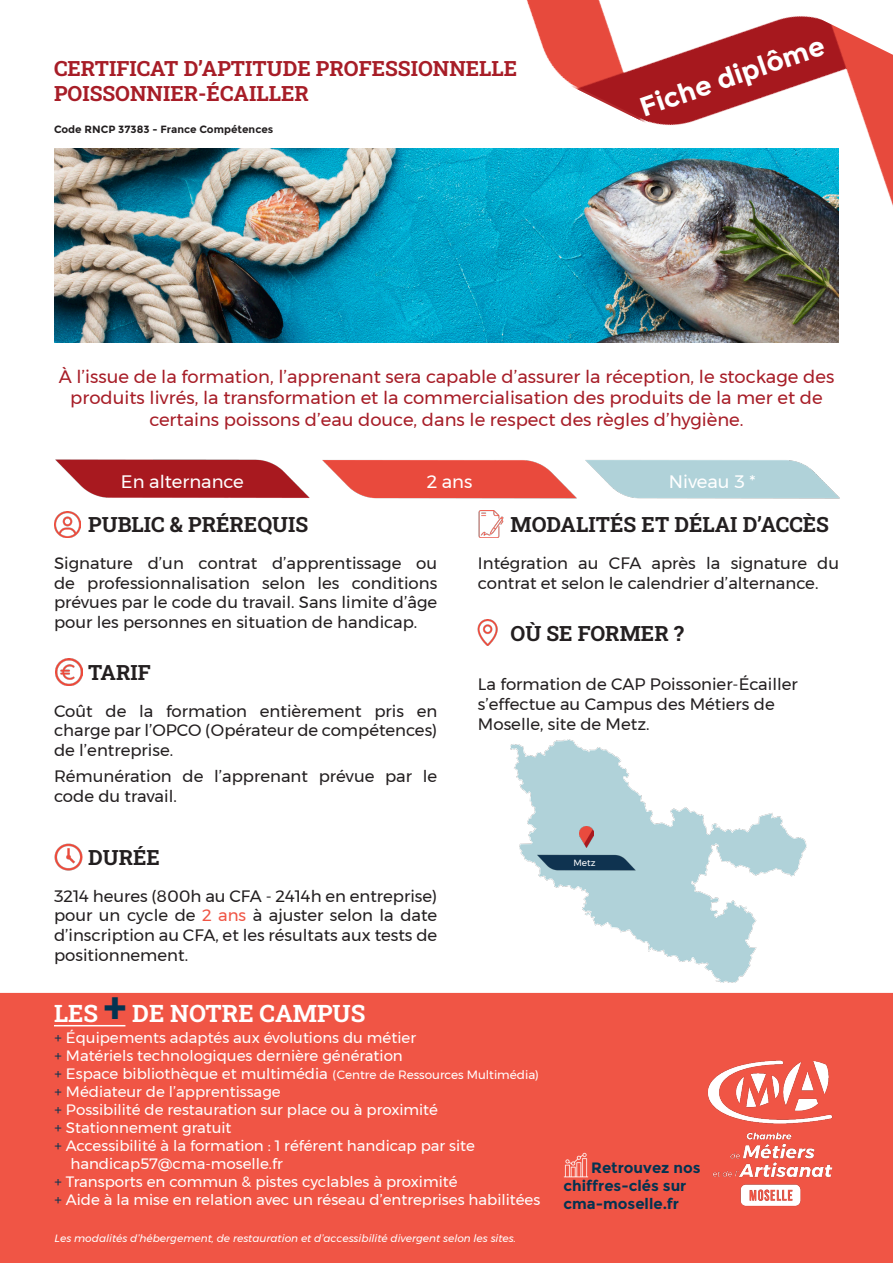
<style>
.page{position:relative;width:893px;height:1263px;background:#fff}
.page>*{position:absolute;margin:0;border:0;box-sizing:border-box;transform-origin:0 0}
.t1{font:700 27px "Montserrat";color:#fff}
.t2{font:24px "Roboto Slab";color:#fff}
.t3{font:21px "Roboto Slab";color:#231f20}
.t4{font:21px "Roboto Slab";color:#a71d27}
.t5{font:18px/21.6px "Montserrat";color:#a71d27;text-align:center}
.t6{font:18px "Montserrat";color:#fff}
.t7{font:16.5px/19.8px "Montserrat";color:#231f20;text-align:justify}
.t8{font:15px/18px "Montserrat";color:#fff}
.t9{font:700 15px/18px "Montserrat";color:#033351}
.t10{font:italic 10.5px "Montserrat";color:#fff}
.t11{font:700 10.5px "Montserrat";color:#231f20}
.t12{font:9px "Montserrat";color:#fff}
.s1{color:#f05545}
.s2{font-size:42px;color:#033351}
.s3{color:#033351}
.s4{font-size:12px}
</style>
<div class="page">
<div style="left:0;top:993px;width:893px;height:270px;background:#f05545"></div>
<img style="left:55px;top:459px;width:255px;height:39px">
<img style="left:322px;top:460px;width:255px;height:39px">
<img style="left:585px;top:460px;width:255px;height:39px">
<img style="left:54px;top:511px;width:27px;height:26px">
<img style="left:478px;top:511px;width:26px;height:26px">
<img style="left:56px;top:659px;width:26px;height:26px">
<img style="left:55px;top:843px;width:28px;height:28px">
<img style="left:478px;top:620px;width:20px;height:26px">
<img style="left:396px;top:0;width:497px;height:206px">
<img style="left:54px;top:149px;width:785px;height:193px">
<img style="left:704px;top:1053px;width:132px;height:155px">
<hr style="left:54px;top:1025px;width:71px;height:1px;background:#fff">
<img style="left:511px;top:740px;width:295px;height:243px">
<img style="left:563px;top:1152px;width:26px;height:26px">
<img style="left:579px;top:827px;width:14px;height:21px">
<img style="left:536px;top:853px;width:104px;height:19px">
<p class="t4" style="left:54px;top:54px;width:465px">CERTIFICAT D’APTITUDE PROFESSIONNELLE</p>
<p class="t4" style="left:54px;top:79px;width:256px">POISSONNIER-ÉCAILLER</p>
<p class="t11" style="left:54px;top:124px;width:221px">Code RNCP 37383 - France Compétences</p>
<p class="t1" style="left:635px;top:93px;width:195px;rotate:-19deg">Fiche diplôme</p>
<p class="t5" style="left:59px;top:365px;width:777px">À l’issue de la formation, l’apprenant sera capable d’assurer la réception, le stockage des produits livrés, la transformation et la commercialisation des produits de la mer et de certains poissons d’eau douce, dans le respect des règles d’hygiène.</p>
<p class="t6" style="left:121px;top:467px;width:124px">En alternance</p>
<p class="t6" style="left:427px;top:467px;width:47px">2 ans</p>
<p class="t6" style="left:669px;top:467px;width:88px">Niveau 3 *</p>
<p class="t3" style="left:88px;top:510px;width:222px">PUBLIC &amp; PRÉREQUIS</p>
<p class="t7" style="left:54px;top:553px;width:385px">Signature d’un contrat d’apprentissage ou de professionnalisation selon les conditions prévues par le code du travail. Sans limite d’âge pour les personnes en situation de handicap.</p>
<p class="t3" style="left:511px;top:510px;width:320px">MODALITÉS ET DÉLAI D’ACCÈS</p>
<p class="t7" style="left:478px;top:553px;width:363px">Intégration au CFA après la signature du contrat et selon le calendrier d’alternance.</p>
<p class="t3" style="left:511px;top:619px;width:175px">OÙ SE FORMER ?</p>
<p class="t3" style="left:88px;top:658px;width:64px">TARIF</p>
<p class="t7" style="left:54px;top:701px;width:385px">Coût de la formation entièrement pris en charge par l’OPCO (Opérateur de compétences) de l’entreprise.</p>
<p class="t7" style="left:54px;top:766px;width:385px">Rémunération de l’apprenant prévue par le code du travail.</p>
<p class="t3" style="left:88px;top:843px;width:73px">DURÉE</p>
<p class="t7" style="left:54px;top:886px;width:385px">3214 heures (800h au CFA - 2414h en entreprise) pour un cycle de <span class="s1">2 ans</span> à ajuster selon la date d’inscription au CFA, et les résultats aux tests de positionnement.</p>
<p class="t7" style="left:478px;top:674px;width:321px;text-align:left">La formation de CAP Poissonier-Écailler s’effectue au Campus des Métiers de<br>Moselle, site de Metz.</p>
<p class="t12" style="left:573px;top:856px;width:24px">Metz</p>
<p class="t2" style="left:54px;top:997px;width:313px">LES <span class="s2">+</span> DE NOTRE CAMPUS</p>
<p class="t8" style="left:55px;top:1029px;width:363px"><span class="s3">+</span> Équipements adaptés aux évolutions du métier</p>
<p class="t8" style="left:55px;top:1047px;width:350px"><span class="s3">+</span> Matériels technologiques dernière génération</p>
<p class="t8" style="left:55px;top:1065px;width:486px"><span class="s3">+</span> Espace bibliothèque et multimédia <span class="s4">(Centre de Ressources Multimédia)</span></p>
<p class="t8" style="left:55px;top:1083px;width:228px"><span class="s3">+</span> Médiateur de l’apprentissage</p>
<p class="t8" style="left:55px;top:1101px;width:385px"><span class="s3">+</span> Possibilité de restauration sur place ou à proximité</p>
<p class="t8" style="left:55px;top:1119px;width:178px"><span class="s3">+</span> Stationnement gratuit</p>
<p class="t8" style="left:70px;top:1137px;width:406px;text-indent:-16px"><span class="s3">+</span> Accessibilité à la formation : 1 référent handicap par site handicap57@cma-moselle.fr</p>
<p class="t8" style="left:55px;top:1173px;width:404px"><span class="s3">+</span> Transports en commun &amp; pistes cyclables à proximité</p>
<p class="t8" style="left:55px;top:1191px;width:487px"><span class="s3">+</span> Aide à la mise en relation avec un réseau d’entreprises habilitées</p>
<p class="t10" style="left:55px;top:1230px;width:463px">Les modalités d’hébergement, de restauration et d’accessibilité divergent selon les sites.</p>
<p class="t9" style="left:563px;top:1158px;width:139px;text-indent:28px">Retrouvez nos chiffres-clés sur cma-moselle.fr</p>
</div>
